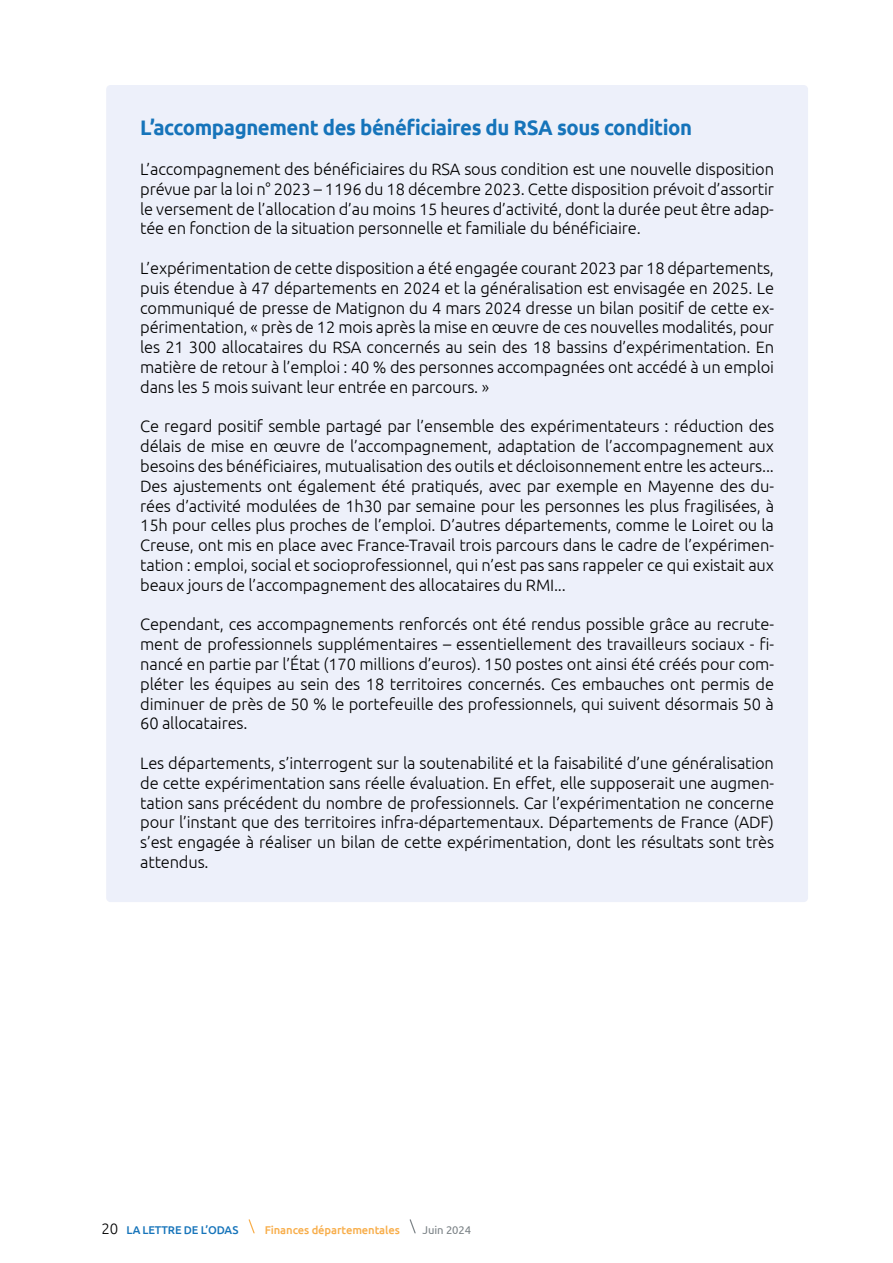
<style>
.page{position:relative;width:893px;height:1263px;background:#fff}
.page>*{position:absolute;margin:0;border:0;box-sizing:border-box;transform-origin:0 0}
.t1{font:700 21px "Ubuntu";letter-spacing:-.02em;color:#1674ba}
.t2{font:300 16.5px/19.8px "Ubuntu";letter-spacing:-.01em;color:#000;text-align:justify}
.t3{font:500 11.25px "Ubuntu";letter-spacing:-.01em;color:#f8ad49}
.t4{font:500 11.25px "Ubuntu";letter-spacing:-.01em;color:#1674ba}
.t5{font:11.25px "Ubuntu";letter-spacing:-.01em;color:#7b8286}
.s1{font-weight:300;font-size:15px;color:#000}
</style>
<div class="page">
<div style="left:106px;top:85px;width:702px;height:817px;background:#edf0fa;border-radius:4px"></div>
<svg style="left:409px;top:1219px;width:7px;height:15px"></svg>
<svg style="left:248px;top:1219px;width:7px;height:15px"></svg>
<p class="t1" style="left:140px;top:115px;width:554px">L’accompagnement des bénéficiaires du RSA sous condition</p>
<p class="t2" style="left:140px;top:159px;width:635px">L’accompagnement des bénéficiaires du RSA sous condition est une nouvelle disposition prévue par la loi n° 2023 – 1196 du 18 décembre 2023. Cette disposition prévoit d’assortir le versement de l’allocation d’au moins 15 heures d’activité, dont la durée peut être adap&shy;tée en fonction de la situation personnelle et familiale du bénéficiaire.</p>
<p class="t2" style="left:140px;top:258px;width:635px">L’expérimentation de cette disposition a été engagée courant 2023 par 18 départements, puis étendue à 47 départements en 2024 et la généralisation est envisagée en 2025. Le communiqué de presse de Matignon du 4 mars 2024 dresse un bilan positif de cette ex&shy;périmentation, « près de 12 mois après la mise en œuvre de ces nouvelles modalités, pour les 21 300 allocataires du RSA concernés au sein des 18 bassins d’expérimentation. En matière de retour à l’emploi : 40 % des personnes accompagnées ont accédé à un emploi dans les 5 mois suivant leur entrée en parcours. »</p>
<p class="t2" style="left:140px;top:416px;width:635px">Ce regard positif semble partagé par l’ensemble des expérimentateurs : réduction des délais de mise en œuvre de l’accompagnement, adaptation de l’accompagnement aux besoins des bénéficiaires, mutualisation des outils et décloisonnement entre les acteurs...<br>Des ajustements ont également été pratiqués, avec par exemple en Mayenne des du&shy;rées d’activité modulées de 1h30 par semaine pour les personnes les plus fragilisées, à 15h pour celles plus proches de l’emploi. D’autres départements, comme le Loiret ou la Creuse, ont mis en place avec France-Travail trois parcours dans le cadre de l’expérimen&shy;tation : emploi, social et socioprofessionnel, qui n’est pas sans rappeler ce qui existait aux beaux jours de l’accompagnement des allocataires du RMI...</p>
<p class="t2" style="left:140px;top:614px;width:635px">Cependant, ces accompagnements renforcés ont été rendus possible grâce au recrute&shy;ment de professionnels supplémentaires – essentiellement des travailleurs sociaux - fi&shy;nancé en partie par l’État (170 millions d’euros). 150 postes ont ainsi été créés pour com&shy;pléter les équipes au sein des 18 territoires concernés. Ces embauches ont permis de diminuer de près de 50 % le portefeuille des professionnels, qui suivent désormais 50 à 60 allocataires.</p>
<p class="t2" style="left:140px;top:753px;width:635px">Les départements, s’interrogent sur la soutenabilité et la faisabilité d’une généralisation de cette expérimentation sans réelle évaluation. En effet, elle supposerait une augmen&shy;tation sans précédent du nombre de professionnels. Car l’expérimentation ne concerne pour l’instant que des territoires infra-départementaux. Départements de France (ADF) s’est engagée à réaliser un bilan de cette expérimentation, dont les résultats sont très attendus.</p>
<p class="t4" style="left:101px;top:1222px;width:138px"><span class="s1">20</span> LA LETTRE DE L’ODAS</p>
<p class="t3" style="left:265px;top:1222px;width:137px">Finances départementales</p>
<p class="t5" style="left:423px;top:1223px;width:50px">Juin 2024</p>
</div>
